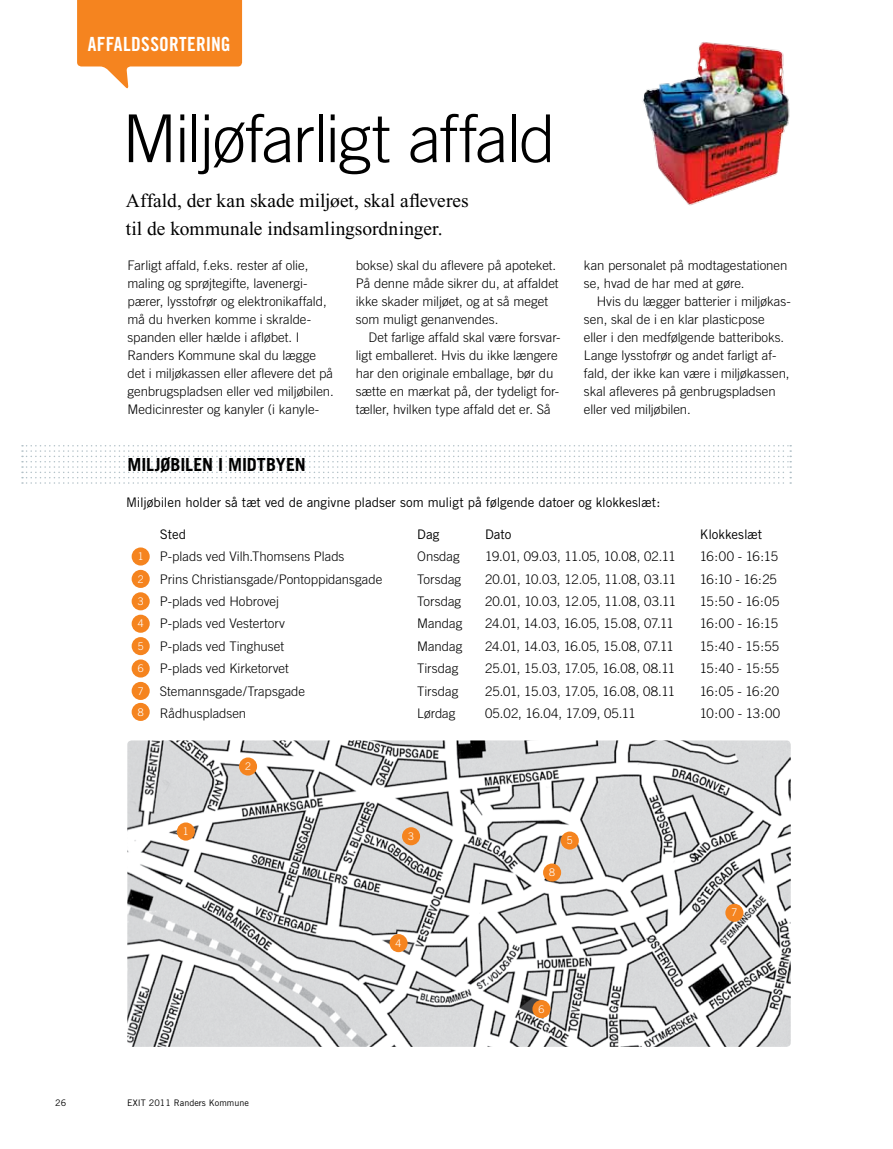
<style>
.page{position:relative;width:893px;height:1149px;background:#fff}
.page>*{position:absolute;margin:0;border:0;box-sizing:border-box;transform-origin:0 0}
.t1{font:300 66px "Trade Gothic";letter-spacing:-.025em;color:#000}
.t2{font:19.5px/28.5px "Times New Roman";color:#000}
.t3{font:19.5px "Trade Gothic Bold Cond Twenty";letter-spacing:.01em;color:#fff}
.t4{font:700 18px "Trade Gothic";letter-spacing:-.01em;color:#000}
.t5{font:300 13.2px/18px "Trade Gothic";letter-spacing:-.005em;color:#000}
.t6{font:13.2px "Trade Gothic";letter-spacing:-.005em;color:#000}
.t7{font:300 13.2px "Trade Gothic";letter-spacing:-.03em;color:#000}
.t8{font:300 13.2px "Trade Gothic";letter-spacing:.015em;color:#000}
.t9{font:300 10.5px/22.4px "Trade Gothic";color:#fff;text-align:justify}
.t10{font:9px "Trade Gothic";color:#000}
</style>
<div class="page">
<img style="left:642px;top:42px;width:148px;height:164px">
<img style="left:127px;top:740px;width:664px;height:306px">
<div style="left:132px;top:547px;width:18px;height:18px;background:#f5841f;border-radius:50%"></div>
<div style="left:132px;top:569px;width:18px;height:18px;background:#f5841f;border-radius:50%"></div>
<div style="left:132px;top:592px;width:18px;height:18px;background:#f5841f;border-radius:50%"></div>
<div style="left:132px;top:614px;width:18px;height:18px;background:#f5841f;border-radius:50%"></div>
<div style="left:132px;top:637px;width:18px;height:18px;background:#f5841f;border-radius:50%"></div>
<div style="left:132px;top:659px;width:18px;height:18px;background:#f5841f;border-radius:50%"></div>
<div style="left:132px;top:681px;width:18px;height:18px;background:#f5841f;border-radius:50%"></div>
<div style="left:177px;top:822px;width:18px;height:18px;background:#f5841f;border-radius:50%"></div>
<div style="left:239px;top:757px;width:18px;height:18px;background:#f5841f;border-radius:50%"></div>
<div style="left:402px;top:827px;width:18px;height:18px;background:#f5841f;border-radius:50%"></div>
<div style="left:389px;top:933px;width:19px;height:18px;background:#f5841f;border-radius:50%"></div>
<div style="left:561px;top:831px;width:18px;height:18px;background:#f5841f;border-radius:50%"></div>
<div style="left:532px;top:999px;width:18px;height:18px;background:#f5841f;border-radius:50%"></div>
<div style="left:725px;top:903px;width:18px;height:18px;background:#f5841f;border-radius:50%"></div>
<svg style="left:22px;top:445px;width:769px;height:38px"></svg>
<svg style="left:77px;top:0;width:165px;height:89px"></svg>
<div style="left:543px;top:863px;width:18px;height:18px;background:#f5841f;border-radius:50%"></div>
<div style="left:132px;top:702px;width:18px;height:18px;background:#f5841f;border-radius:50%"></div>
<h2 class="t3" style="left:88px;top:32px;width:144px">AFFALDSSORTERING</h2>
<h1 class="t1" style="left:122px;top:99px;width:435px">Miljøfarligt affald</h1>
<h2 class="t2" style="left:126px;top:186px;width:344px">Affald, der kan skade miljøet, skal afleveres til de kommunale indsamlingsordninger.</h2>
<p class="t5" style="left:128px;top:256px;width:208px">Farligt affald, f.eks. rester af olie, maling og sprøjtegifte, lavenergi&shy;pærer, lysstofrør og elektronikaffald, må du hverken komme i skralde&shy;spanden eller hælde i afløbet. I Randers Kommune skal du lægge det i miljøkassen eller aflevere det på genbrugspladsen eller ved miljøbilen.<br>Medicinrester og kanyler (i kanyle-</p>
<p class="t5" style="left:356px;top:256px;width:204px">bokse) skal du aflevere på apoteket.<br>På denne måde sikrer du, at affaldet ikke skader miljøet, og at så meget som muligt genanvendes.</p>
<p class="t5" style="left:356px;top:328px;width:206px;text-indent:13px">Det farlige affald skal være forsvar&shy;ligt emballeret. Hvis du ikke længere har den originale emballage, bør du sætte en mærkat på, der tydeligt for&shy;tæller, hvilken type affald det er. Så</p>
<h3 class="t4" style="left:128px;top:453px;width:180px">MILJØBILEN I MIDTBYEN</h3>
<p class="t5" style="left:584px;top:256px;width:205px">kan personalet på modtagestationen se, hvad de har med at gøre.</p>
<p class="t5" style="left:584px;top:292px;width:208px;text-indent:13px">Hvis du lægger batterier i miljøkas&shy;sen, skal de i en klar plasticpose eller i den medfølgende batteriboks.<br>Lange lysstofrør og andet farligt af&shy;fald, der ikke kan være i miljøkassen, skal afleveres på genbrugspladsen eller ved miljøbilen.</p>
<p class="t6" style="left:126px;top:493px;width:536px">M iljøbilen holder så tæt ved de angivne pladser som muligt på følgende datoer og klokkeslæt:</p>
<p class="t9" style="left:138px;top:545px;width:7px">1<br>2<br>3<br>4<br>5<br>6<br>7</p>
<p class="t9" style="left:138px;top:700px;width:7px">8</p>
<p class="t6" style="left:160px;top:526px;width:28px">Sted</p>
<p class="t6" style="left:417px;top:526px;width:24px">Dag</p>
<p class="t6" style="left:485px;top:526px;width:28px">Dato</p>
<p class="t6" style="left:700px;top:526px;width:64px">Klokkeslæt</p>
<p class="t5" style="left:160px;top:547px;width:186px">P-plads ved Vilh.Thomsens Plads</p>
<p class="t5" style="left:417px;top:547px;width:44px">Onsdag</p>
<p class="t5" style="left:485px;top:547px;width:192px">19.01, 09.03, 11.05, 10.08, 02.11</p>
<p class="t5" style="left:700px;top:547px;width:80px">16:00 - 16:15</p>
<p class="t5" style="left:160px;top:569px;width:224px">Prins Christiansgade/Pontoppidansgade</p>
<p class="t5" style="left:417px;top:569px;width:46px">Torsdag</p>
<p class="t5" style="left:485px;top:569px;width:192px">20.01, 10.03, 12.05, 11.08, 03.11</p>
<p class="t5" style="left:700px;top:569px;width:79px">16:10 - 16:25</p>
<p class="t5" style="left:160px;top:592px;width:121px">P-plads ved Hobrovej</p>
<p class="t5" style="left:417px;top:592px;width:46px">Torsdag</p>
<p class="t5" style="left:485px;top:592px;width:192px">20.01, 10.03, 12.05, 11.08, 03.11</p>
<p class="t5" style="left:700px;top:592px;width:81px">15:50 - 16:05</p>
<p class="t5" style="left:160px;top:614px;width:127px">P-plads ved Vestertorv</p>
<p class="t5" style="left:417px;top:614px;width:47px">Mandag</p>
<p class="t7" style="left:485px;top:615px;width:190px">24.01, 14.03, 16.05, 15.08, 07.11</p>
<p class="t5" style="left:700px;top:614px;width:80px">16:00 - 16:15</p>
<p class="t5" style="left:160px;top:636px;width:126px">P-plads ved Tinghuset</p>
<p class="t5" style="left:417px;top:636px;width:47px">Mandag</p>
<p class="t7" style="left:485px;top:638px;width:190px">24.01, 14.03, 16.05, 15.08, 07.11</p>
<p class="t5" style="left:700px;top:636px;width:81px">15:40 - 15:55</p>
<p class="t5" style="left:160px;top:659px;width:130px">P-plads ved Kirketorvet</p>
<p class="t5" style="left:417px;top:659px;width:43px">Tirsdag</p>
<p class="t5" style="left:485px;top:659px;width:192px">25.01, 15.03, 17.05, 16.08, 08.11</p>
<p class="t5" style="left:700px;top:659px;width:81px">15:40 - 15:55</p>
<p class="t5" style="left:160px;top:681px;width:147px">Stemannsgade/Trapsgade</p>
<p class="t5" style="left:417px;top:681px;width:43px">Tirsdag</p>
<p class="t5" style="left:485px;top:681px;width:192px">25.01, 15.03, 17.05, 16.08, 08.11</p>
<p class="t5" style="left:700px;top:681px;width:81px">16:05 - 16:20</p>
<p class="t5" style="left:160px;top:704px;width:88px">Rådhuspladsen</p>
<p class="t5" style="left:417px;top:704px;width:40px">Lørdag</p>
<p class="t8" style="left:485px;top:705px;width:152px">05.02, 16.04, 17.09, 05.11</p>
<p class="t5" style="left:700px;top:704px;width:82px">10:00 - 13:00</p>
<p class="t9" style="left:245px;top:754px;width:7px">2</p>
<p class="t9" style="left:183px;top:819px;width:7px">1</p>
<p class="t9" style="left:408px;top:824px;width:7px">3</p>
<p class="t9" style="left:396px;top:931px;width:7px">4</p>
<p class="t9" style="left:549px;top:860px;width:7px">8</p>
<p class="t9" style="left:567px;top:828px;width:7px">5</p>
<p class="t9" style="left:731px;top:901px;width:7px">7</p>
<p class="t9" style="left:538px;top:997px;width:7px">6</p>
<p class="t10" style="left:55px;top:1097px;width:12px">26</p>
<p class="t10" style="left:127px;top:1097px;width:123px">EXIT 2011 Randers Kommune</p>
</div>
